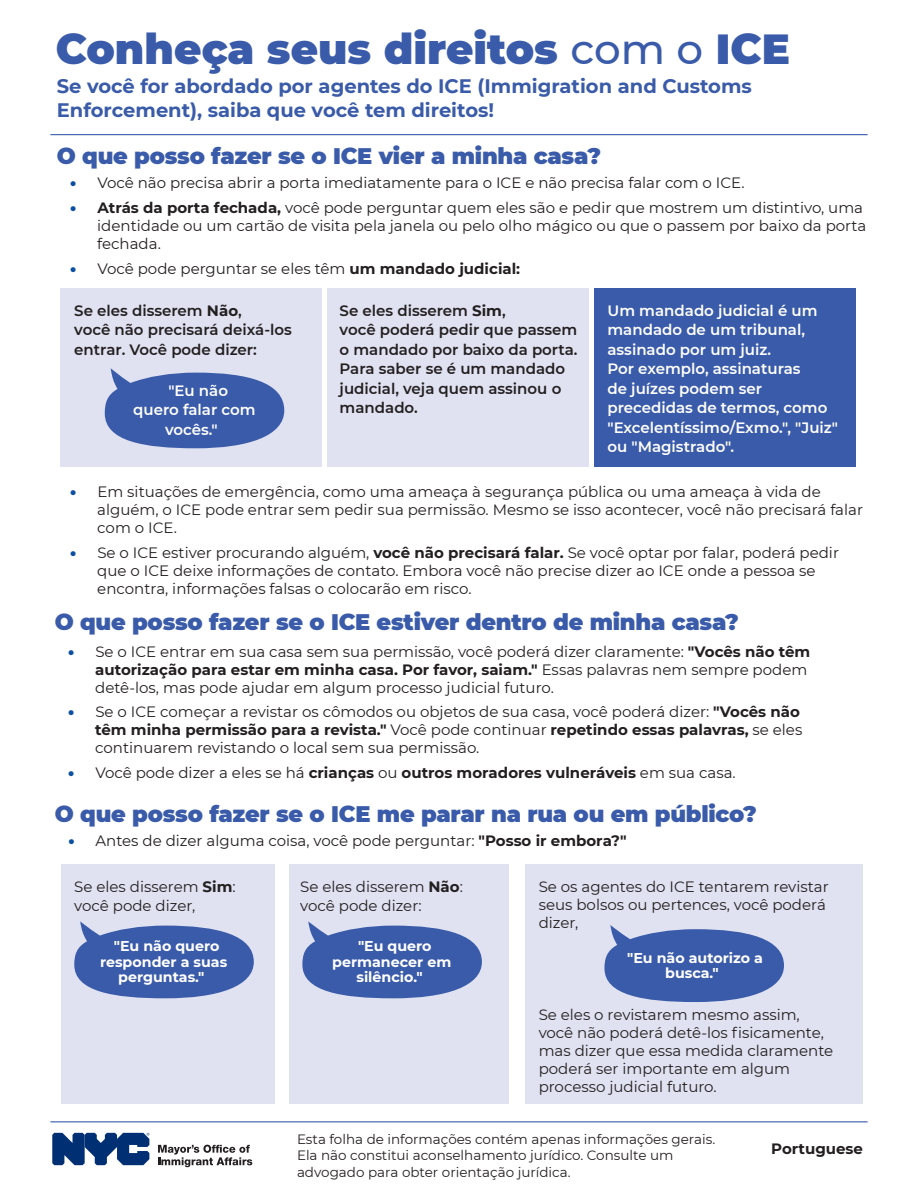
<style>
.page{position:relative;width:918px;height:1188px;background:#fff}
.page>*{position:absolute;margin:0;border:0;box-sizing:border-box;transform-origin:0 0}
.Page_Heading{font:900 42px "Montserrat";color:#3a5ba9}
.Subtitles{font:900 22.5px "Montserrat";letter-spacing:-.01em;color:#3a5ba9}
.Section_Heading{font:700 19.5px/24px "Montserrat";color:#3a5ba9}
.t1{font:15px/18px "Montserrat";color:#231f20}
.t2{font:600 15px/19.5px "Montserrat";color:#fff}
.t3{font:600 15px/19.5px "Montserrat";color:#231f20}
.t4{font:700 15px "Montserrat";color:#231f20}
.t5{font:900 15px "Montserrat";color:#0a4fa2}
.speech_bubbles{font:700 14.25px/15.5px "Montserrat";color:#fff;text-align:center}
.t6{font:13.5px/16.5px "Montserrat";color:#231f20}
.s1{font-weight:500}
.s2{font-weight:700}
</style>
<div class="page">
<svg style="left:158px;top:1145px;width:94px;height:22px"></svg>
<svg style="left:52px;top:1133px;width:97px;height:32px"></svg>
<hr style="left:50px;top:1121px;width:818px;height:1px;background:#3a5ba9">
<div style="left:61px;top:288px;width:261px;height:179px;background:#e0e2f1"></div>
<div style="left:327px;top:288px;width:261px;height:179px;background:#e0e2f1"></div>
<div style="left:594px;top:288px;width:261px;height:179px;background:#3a5ba9"></div>
<div style="left:61px;top:864px;width:213px;height:240px;background:#e0e2f1"></div>
<div style="left:289px;top:864px;width:220px;height:240px;background:#e0e2f1"></div>
<div style="left:525px;top:864px;width:338px;height:240px;background:#e0e2f1"></div>
<hr style="left:50px;top:134px;width:818px;height:1px;background:#3a5ba9">
<svg style="left:105px;top:368px;width:179px;height:80px"></svg>
<svg style="left:74px;top:921px;width:180px;height:77px"></svg>
<svg style="left:302px;top:921px;width:180px;height:77px"></svg>
<svg style="left:604px;top:925px;width:180px;height:77px"></svg>
<h1 class="Page_Heading" style="left:56px;top:18px;width:736px">Conheça seus direitos <span class="s1">com o</span> ICE</h1>
<h2 class="Section_Heading" style="left:57px;top:74px;width:697px">Se você for abordado por agentes do ICE (Immigration and Customs<br>Enforcement ,) saiba que você tem direitos!</h2>
<p class="Subtitles" style="left:57px;top:139px;width:546px">O que posso fazer se o ICE vier a minha casa?</p>
<p class="t1" style="left:97px;top:173px;width:649px">Você não precisa abrir a porta imediatamente para o ICE e não precisa falar com o ICE.</p>
<p class="t5" style="left:70px;top:172px;width:8px">•</p>
<p class="t5" style="left:70px;top:197px;width:8px">•</p>
<p class="t5" style="left:70px;top:257px;width:8px">•</p>
<p class="t1" style="left:97px;top:198px;width:767px"><span class="s2">Atrás da porta fechada,</span> você pode perguntar quem eles são e pedir que mostrem um distintivo, uma</p>
<p class="t1" style="left:97px;top:216px;width:771px">identidade ou um cartão de visita pela janela ou pelo olho mágico ou que o passem por baixo da porta fechada.</p>
<p class="t1" style="left:97px;top:259px;width:424px">Você pode perguntar se eles têm <span class="s2">um mandado judicial:</span></p>
<p class="t3" style="left:74px;top:300px;width:219px">Se eles disserem <span class="s2">Não</span>,<br>você não precisará deixá-los entrar. Você pode dizer:</p>
<p class="t3" style="left:340px;top:300px;width:240px">Se eles disserem <span class="s2">Sim</span>,<br>você poderá pedir que passem o mandado por baixo da porta.<br>Para saber se é um mandado judicial, veja quem assinou o mandado.</p>
<p class="t2" style="left:608px;top:300px;width:232px">Um mandado judicial é um mandado de um tribunal, assinado por um juiz.<br>Por exemplo, assinaturas<br>de juízes podem ser precedidas de termos, como "Excelentíssimo/Exmo ",". Juiz" ou "Magistrado ."</p>
<p class="t2" style="left:133px;top:380px;width:124px;text-align:center">"Eu não<br>quero falar com vocês ".</p>
<p class="t5" style="left:70px;top:480px;width:8px">•</p>
<p class="t5" style="left:70px;top:541px;width:8px">•</p>
<p class="t1" style="left:97px;top:482px;width:725px">Em situações de emergência, como uma ameaça à segurança pública ou uma ameaça à vida de</p>
<p class="t1" style="left:97px;top:500px;width:767px">alguém o, ICE pode entrar sem pedir sua permissão. Mesmo se isso acontecer, você não precisará falar com o ICE.</p>
<p class="t1" style="left:97px;top:543px;width:743px">Se o ICE estiver procurando alguém, <span class="s2">você não precisará falar.</span> Se você optar por falar, poderá pedir</p>
<p class="t1" style="left:97px;top:561px;width:720px">que o ICE deixe informações de contato. Embora você não precise dizer ao ICE onde a pessoa se encontra, informações falsas o colocarão em risco.</p>
<p class="Subtitles" style="left:55px;top:605px;width:686px">O que posso fazer se o ICE estiver dentro de minha casa?</p>
<p class="t1" style="left:95px;top:642px;width:717px">Se o ICE entrar em sua casa sem sua permissão, você poderá dizer claramente <span class="s2">"</span>: <span class="s2">Vocês não têm</span></p>
<p class="t5" style="left:68px;top:640px;width:8px">•</p>
<p class="t5" style="left:68px;top:701px;width:8px">•</p>
<p class="t1" style="left:95px;top:660px;width:714px"><span class="s2">autorização para estar em minha casa. Por favor, saiam."</span> Essas palavras nem sempre podem detê‑los, mas pode ajudar em algum processo judicial futuro.</p>
<p class="t1" style="left:95px;top:702px;width:706px">Se o ICE começar a revistar os cômodos ou objetos de sua casa, você poderá dizer <span class="s2">"</span>: <span class="s2">Vocês não</span></p>
<p class="t1" style="left:95px;top:720px;width:709px"><span class="s2">têm minha permissão para a revista."</span> Você pode continuar <span class="s2">repetindo essas palavras,</span> se eles continuarem revistando o local sem sua permissão.</p>
<p class="t1" style="left:95px;top:763px;width:642px">Você pode dizer a eles se há <span class="s2">crianças</span> ou <span class="s2">outros moradores vulneráveis</span> em sua casa.</p>
<p class="t5" style="left:68px;top:761px;width:8px">•</p>
<p class="Subtitles" style="left:55px;top:797px;width:703px">O que posso fazer se o ICE me parar na rua ou em público?</p>
<p class="t1" style="left:96px;top:832px;width:533px">Antes de dizer alguma coisa, você pode perguntar <span class="s2">"</span>: <span class="s2">Posso ir embora "?</span></p>
<p class="t5" style="left:68px;top:830px;width:8px">•</p>
<p class="t1" style="left:74px;top:876px;width:163px;line-height:19.5px">Se eles disserem <span class="s2">Sim</span>: você pode dizer,</p>
<p class="t1" style="left:300px;top:876px;width:164px;line-height:19.5px">Se eles disserem <span class="s2">Não</span>: você pode dizer:</p>
<p class="speech_bubbles" style="left:100px;top:938px;width:129px">"Eu não quero responder a suas perguntas ".</p>
<p class="speech_bubbles" style="left:332px;top:938px;width:121px">"Eu quero permanecer em silêncio ".</p>
<p class="t1" style="left:539px;top:877px;width:292px">Se os agentes do ICE tentarem revistar seus bolsos ou pertences, você poderá dizer,</p>
<p class="speech_bubbles" style="left:627px;top:949px;width:137px">"Eu não autorizo a busca ".</p>
<p class="t1" style="left:539px;top:1005px;width:296px">Se eles o revistarem mesmo assim, você não poderá detê-los fisicamente, mas dizer que essa medida claramente poderá ser importante em algum processo judicial futuro.</p>
<p class="t6" style="left:297px;top:1130px;width:420px">Esta folha de informações contém apenas informações gerais.<br>Ela não constitui aconselhamento jurídico. Consulte um advogado para obter orientação jurídica.</p>
<p class="t4" style="left:771px;top:1138px;width:93px">Portuguese</p>
</div>
